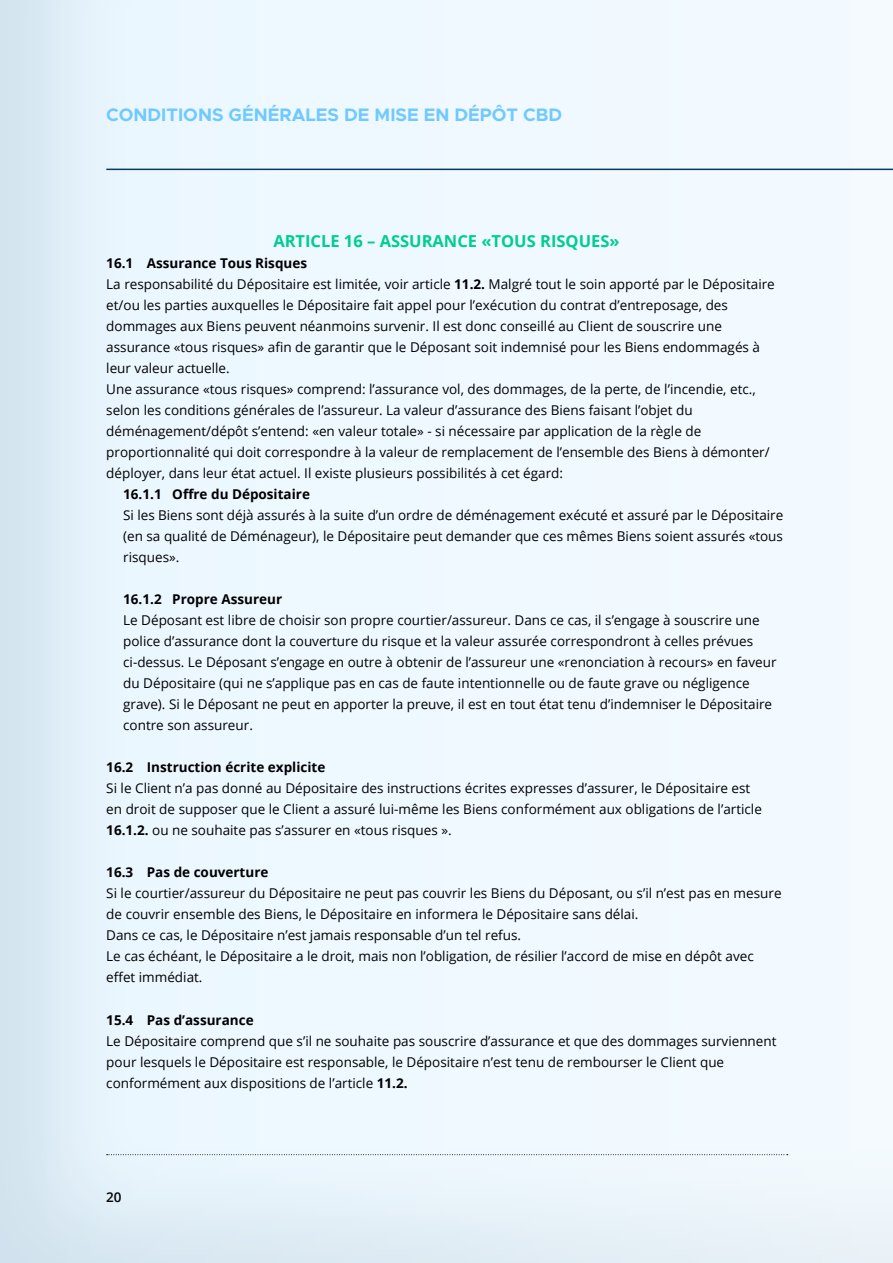
<style>
.page{position:relative;width:893px;height:1263px;background:#fff}
.page>*{position:absolute;margin:0;border:0;box-sizing:border-box;transform-origin:0 0}
.t1{font:700 18.15px "Metropolis";color:#70c9ff}
.t2{font:700 16.5px "Open Sans";color:#00cc94}
.t3{font:13.5px/21px "Open Sans";color:#000}
.t4{font:700 13.5px "Open Sans";color:#000}
.t5{font:600 13.5px "Open Sans";color:#000}
.s1{font-weight:700}
</style>
<div class="page">
<div style="left:0;top:0;width:893px;height:1263px;background:#053b61;opacity:.11"></div>
<hr style="left:106px;top:169px;width:787px;height:1px;background:#053b61">
<svg style="left:107px;top:1154px;width:681px;height:1px"></svg>
<h1 class="t1" style="left:106px;top:103px;width:458px">CONDITIONS GÉNÉRALES DE MISE EN DÉPÔT CBD</h1>
<p class="t2" style="left:273px;top:229px;width:348px">ARTICLE 16 – ASSURANCE «TOUS RISQUES»</p>
<p class="t3" style="left:106px;top:252px;width:670px"><span class="s1">16.1 Assurance Tous Risques<br></span>La responsabilité du Dépositaire est limitée, voir article <span class="s1">11.2.</span> Malgré tout le soin apporté par le Dépositaire et/ou les parties auxquelles le Dépositaire fait appel pour l’exécution du contrat d’entreposage, des dommages aux Biens peuvent néanmoins survenir. Il est donc conseillé au Client de souscrire une assurance «tous risques» afin de garantir que le Déposant soit indemnisé pour les Biens endommagés à leur valeur actuelle.<br>Une assurance «tous risques» comprend: l’assurance vol, des dommages, de la perte, de l’incendie, etc., selon les conditions générales de l’assureur. La valeur d’assurance des Biens faisant l’objet du déménagement/dépôt s’entend: «en valeur totale» - si nécessaire par application de la règle de proportionnalité qui doit correspondre à la valeur de remplacement de l’ensemble des Biens à démonter/ déployer, dans leur état actuel. Il existe plusieurs possibilités à cet égard:</p>
<p class="t4" style="left:123px;top:484px;width:188px">16.1.1 Offre du Dépositaire</p>
<p class="t3" style="left:123px;top:504px;width:662px;text-align:justify">Si les Biens sont déjà assurés à la suite d’un ordre de déménagement exécuté et assuré par le Dépositaire (en sa qualité de Déménageur), le Dépositaire peut demander que ces mêmes Biens soient assurés «tous risques».</p>
<p class="t4" style="left:123px;top:589px;width:160px">16.1.2 Propre Assureur</p>
<p class="t3" style="left:123px;top:609px;width:655px">Le Déposant est libre de choisir son propre courtier/assureur. Dans ce cas, il s’engage à souscrire une police d’assurance dont la couverture du risque et la valeur assurée correspondront à celles prévues ci-dessus. Le Déposant s’engage en outre à obtenir de l’assureur une «renonciation à recours» en faveur du Dépositaire (qui ne s’applique pas en cas de faute intentionnelle ou de faute grave ou négligence grave). Si le Déposant ne peut en apporter la preuve, il est en tout état tenu d’indemniser le Dépositaire contre son assureur.</p>
<p class="t4" style="left:106px;top:758px;width:221px">16.2 Instruction écrite explicite</p>
<p class="t3" style="left:106px;top:777px;width:657px">Si le Client n’a pas donné au Dépositaire des instructions écrites expresses d’assurer, le Dépositaire est en droit de supposer que le Client a assuré lui-même les Biens conformément aux obligations de l’article<br><span class="s1">16.1.2.</span> ou ne souhaite pas s’assurer en «tous risques ».</p>
<p class="t4" style="left:106px;top:863px;width:164px">16.3 Pas de couverture</p>
<p class="t3" style="left:106px;top:882px;width:677px">Si le courtier/assureur du Dépositaire ne peut pas couvrir les Biens du Déposant, ou s’il n’est pas en mesure de couvrir ensemble des Biens, le Dépositaire en informera le Dépositaire sans délai.<br>Dans ce cas, le Dépositaire n’est jamais responsable d’un tel refus.<br>Le cas échéant, le Dépositaire a le droit, mais non l’obligation, de résilier l’accord de mise en dépôt avec effet immédiat.</p>
<p class="t4" style="left:106px;top:1010px;width:149px">15.4 Pas d’assurance</p>
<p class="t3" style="left:106px;top:1030px;width:672px">Le Dépositaire comprend que s’il ne souhaite pas souscrire d’assurance et que des dommages surviennent pour lesquels le Dépositaire est responsable, le Dépositaire n’est tenu de rembourser le Client que conformément aux dispositions de l’article <span class="s1">11.2.</span></p>
<p class="t5" style="left:106px;top:1188px;width:17px">20</p>
</div>
